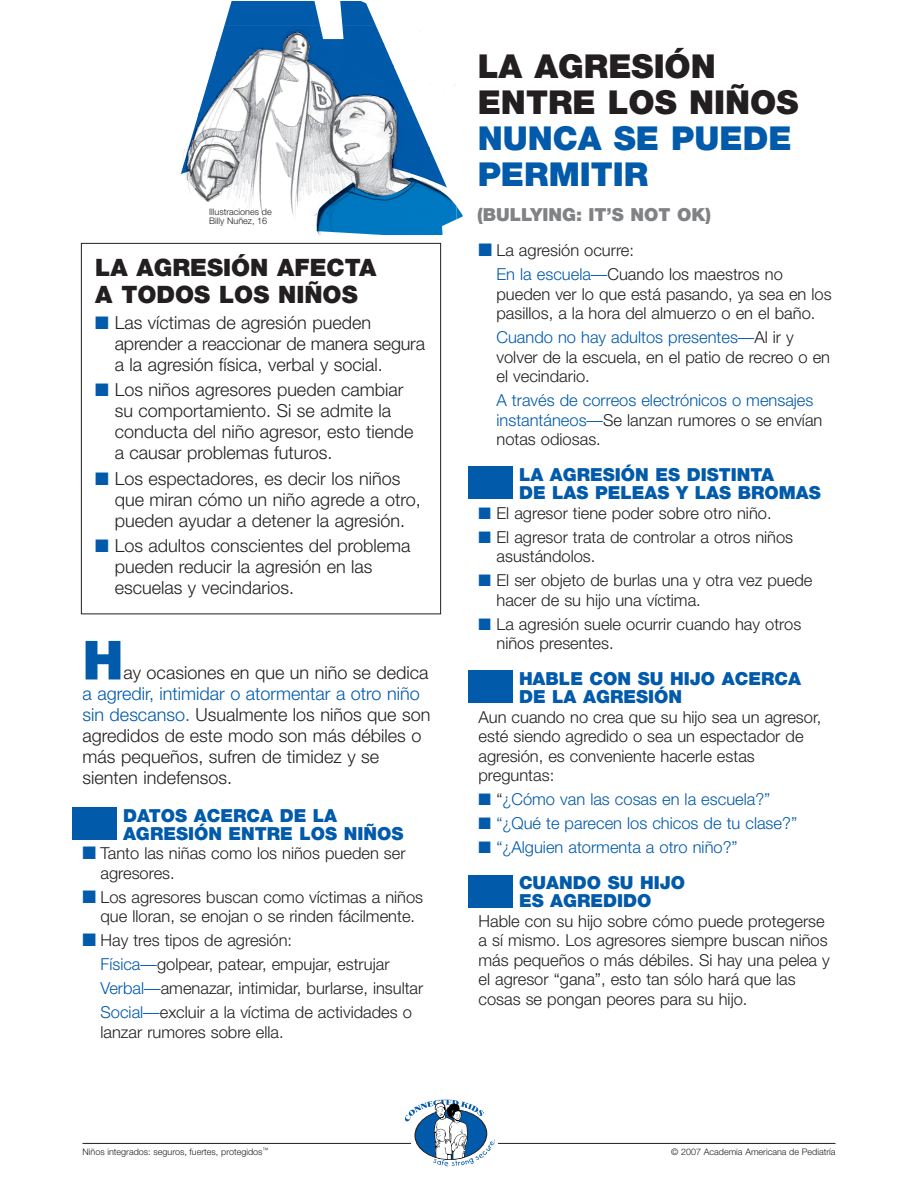
<style>
.page{position:relative;width:918px;height:1188px;background:#fff}
.page>*{position:absolute;margin:0;border:0;box-sizing:border-box;transform-origin:0 0}
.t1{font:900 54px "Helvetica Neue";color:#015aaa}
.t2{font:900 33px/36px "Helvetica Neue";color:#231f20}
.t3{font:900 33px/36px "Helvetica Neue";color:#015aaa}
.t4{font:900 24px/27px "Helvetica Neue";color:#231f20}
.t5{font:300 18px/21px "Helvetica Neue";color:#231f20}
.t6{font:900 18px/18px "Helvetica Neue";color:#015aaa}
.t7{font:900 18px "Helvetica Neue";color:#808285}
.t8{font:300 16.5px/19.5px "Helvetica Neue";color:#231f20}
.t9{font:300 16.5px/19.5px "Helvetica Neue";color:#015aaa}
.t10{font:300 9px/9px "Helvetica Neue";color:#231f20}
.s1{color:#015aaa}
.s2{color:#231f20}
</style>
<div class="page">
<img style="left:180px;top:26px;width:275px;height:206px">
<svg style="left:224px;top:2px;width:152px;height:24px"></svg>
<img style="left:233px;top:33px;width:54px;height:29px">
<img style="left:287px;top:33px;width:107px;height:11px">
<img style="left:305px;top:44px;width:89px;height:36px">
<img style="left:233px;top:62px;width:19px;height:18px">
<img style="left:394px;top:62px;width:18px;height:116px">
<img style="left:233px;top:80px;width:1px;height:36px">
<img style="left:323px;top:80px;width:35px;height:36px">
<img style="left:358px;top:80px;width:36px;height:18px">
<img style="left:376px;top:98px;width:18px;height:18px">
<img style="left:411px;top:98px;width:18px;height:80px">
<img style="left:429px;top:134px;width:18px;height:44px">
<img style="left:376px;top:152px;width:18px;height:18px">
<svg style="left:457px;top:207px;width:6px;height:12px"></svg>
<img style="left:334px;top:178px;width:35px;height:57px">
<img style="left:387px;top:178px;width:70px;height:57px">
<img style="left:317px;top:192px;width:17px;height:43px">
<img style="left:369px;top:192px;width:18px;height:43px">
<hr style="left:82px;top:1143px;width:754px;height:1px;background:#231f20">
<div style="left:468px;top:875px;width:45px;height:33px;background:#015aaa"></div>
<div style="left:412px;top:1139px;width:86px;height:33px;background:#fff"></div>
<svg style="left:405px;top:1100px;width:90px;height:66px"></svg>
<div style="left:468px;top:466px;width:45px;height:34px;background:#015aaa"></div>
<div style="left:468px;top:670px;width:45px;height:34px;background:#015aaa"></div>
<div style="left:72px;top:807px;width:45px;height:33px;background:#015aaa"></div>
<div style="left:81px;top:243px;width:360px;height:371px;border:1px solid #231f20"></div>
<p class="t10" style="left:209px;top:208px;width:64px">Illustraciones de<br>Billy Nuñez, 16</p>
<h3 class="t4" style="left:95px;top:256px;width:283px">LA AGRESIÓN AFECTA<br>A TODOS LOS NIÑOS</h3>
<p class="t5" style="left:115px;top:314px;width:312px;text-indent:-20px"><span class="s1">■</span> Las víctimas de agresión pueden aprender a reaccionar de manera segura a la agresión física, verbal y social.</p>
<p class="t5" style="left:115px;top:381px;width:300px;text-indent:-20px"><span class="s1">■</span> Los niños agresores pueden cambiar su comportamiento. Si se admite la conducta del niño agresor, esto tiende a causar problemas futuros.</p>
<p class="t5" style="left:115px;top:470px;width:308px;text-indent:-20px"><span class="s1">■</span> Los espectadores, es decir los niños que miran cómo un niño agrede a otro, pueden ayudar a detener la agresión.</p>
<p class="t5" style="left:115px;top:537px;width:297px;text-indent:-20px"><span class="s1">■</span> Los adultos conscientes del problema pueden reducir la agresión en las escuelas y vecindarios.</p>
<h1 class="t1" style="left:82px;top:641px;width:42px">H</h1>
<p class="t5" style="left:123px;top:664px;width:306px">ay ocasiones en que un niño se dedica</p>
<p class="t5" style="left:82px;top:685px;width:350px"><span class="s1">a agredir, intimidar o atormentar a otro niño sin descanso.</span> Usualmente los niños que son agredidos de este modo son más débiles o más pequeños, sufren de timidez y se sienten indefensos.</p>
<p class="t6" style="left:123px;top:808px;width:282px">DATOS ACERCA DE LA<br>AGRESIÓN ENTRE LOS NIÑOS</p>
<p class="t8" style="left:100px;top:845px;width:307px;text-indent:-18px"><span class="s1">■</span> Tanto las niñas como los niños pueden ser agresores.</p>
<p class="t8" style="left:100px;top:889px;width:324px;text-indent:-18px"><span class="s1">■</span> Los agresores buscan como víctimas a niños que lloran, se enojan o se rinden fácilmente.</p>
<p class="t8" style="left:100px;top:930px;width:324px;line-height:24px;text-indent:-18px"><span class="s1">■</span> Hay tres tipos de agresión:<br><span class="s1">Física—</span>golpear, patear, empujar, estrujar <span class="s1">Verbal—</span>amenazar, intimidar, burlarse, insultar <span class="s1">Social—</span>excluir a la víctima de actividades o</p>
<p class="t8" style="left:100px;top:1024px;width:185px">lanzar rumores sobre ella.</p>
<h2 class="t2" style="left:478px;top:51px;width:322px">LA AGRESIÓN<br>ENTRE LOS NIÑOS</h2>
<h2 class="t3" style="left:478px;top:123px;width:315px">NUNCA SE PUEDE<br>PERMITIR</h2>
<p class="t7" style="left:477px;top:208px;width:236px">(BULLYING: IT’S NOT OK)</p>
<p class="t8" style="left:496px;top:240px;width:288px;line-height:24px;text-indent:-18px"><span class="s1">■</span> La agresión ocurre:<br><span class="s1">En la escuela—</span>Cuando los maestros no</p>
<p class="t8" style="left:496px;top:286px;width:337px">pueden ver lo que está pasando, ya sea en los pasillos, a la hora del almuerzo o en el baño.</p>
<p class="t8" style="left:496px;top:329px;width:335px"><span class="s1">Cuando no hay adultos presentes—</span>Al ir y volver de la escuela, en el patio de recreo o en el vecindario.</p>
<p class="t9" style="left:497px;top:392px;width:327px">A través de correos electrónicos o mensajes instantáneos—<span class="s2">Se lanzan rumores o se envían notas odiosas.</span></p>
<p class="t6" style="left:519px;top:467px;width:303px">LA AGRESIÓN ES DISTINTA<br>DE LAS PELEAS Y LAS BROMAS</p>
<p class="t8" style="left:478px;top:505px;width:295px"><span class="s1">■</span> El agresor tiene poder sobre otro niño.</p>
<p class="t8" style="left:496px;top:529px;width:298px;text-indent:-18px"><span class="s1">■</span> El agresor trata de controlar a otros niños asustándolos.</p>
<p class="t8" style="left:496px;top:572px;width:317px;text-indent:-18px"><span class="s1">■</span> El ser objeto de burlas una y otra vez puede hacer de su hijo una víctima.</p>
<p class="t8" style="left:496px;top:616px;width:306px;text-indent:-18px"><span class="s1">■</span> La agresión suele ocurrir cuando hay otros niños presentes.</p>
<p class="t6" style="left:519px;top:671px;width:284px">HABLE CON SU HIJO ACERCA<br>DE LA AGRESIÓN</p>
<p class="t8" style="left:478px;top:709px;width:344px">Aun cuando no crea que su hijo sea un agresor, esté siendo agredido o sea un espectador de agresión, es conveniente hacerle estas preguntas:</p>
<p class="t9" style="left:478px;top:791px;width:293px">■ <span class="s2">“</span>¿Cómo van las cosas en la escuela?”</p>
<p class="t9" style="left:478px;top:815px;width:320px">■ “¿Qué te parecen los chicos de tu clase?”</p>
<p class="t9" style="left:478px;top:839px;width:261px">■ “¿Alguien atormenta a otro niño?”</p>
<p class="t6" style="left:519px;top:875px;width:168px">CUANDO SU HIJO<br>ES AGREDIDO</p>
<p class="t8" style="left:478px;top:913px;width:353px">Hable con su hijo sobre cómo puede protegerse a sí mismo. Los agresores siempre buscan niños más pequeños o más débiles. Si hay una pelea y el agresor “gana”, esto tan sólo hará que las cosas se pongan peores para su hijo.</p>
<p class="t10" style="left:82px;top:1149px;width:187px">Niños integrados: seguros, fuertes, protegidos<sup>™</sup></p>
<p class="t10" style="left:671px;top:1149px;width:166px">© 2007 Academia Americana de Pediatría</p>
</div>
